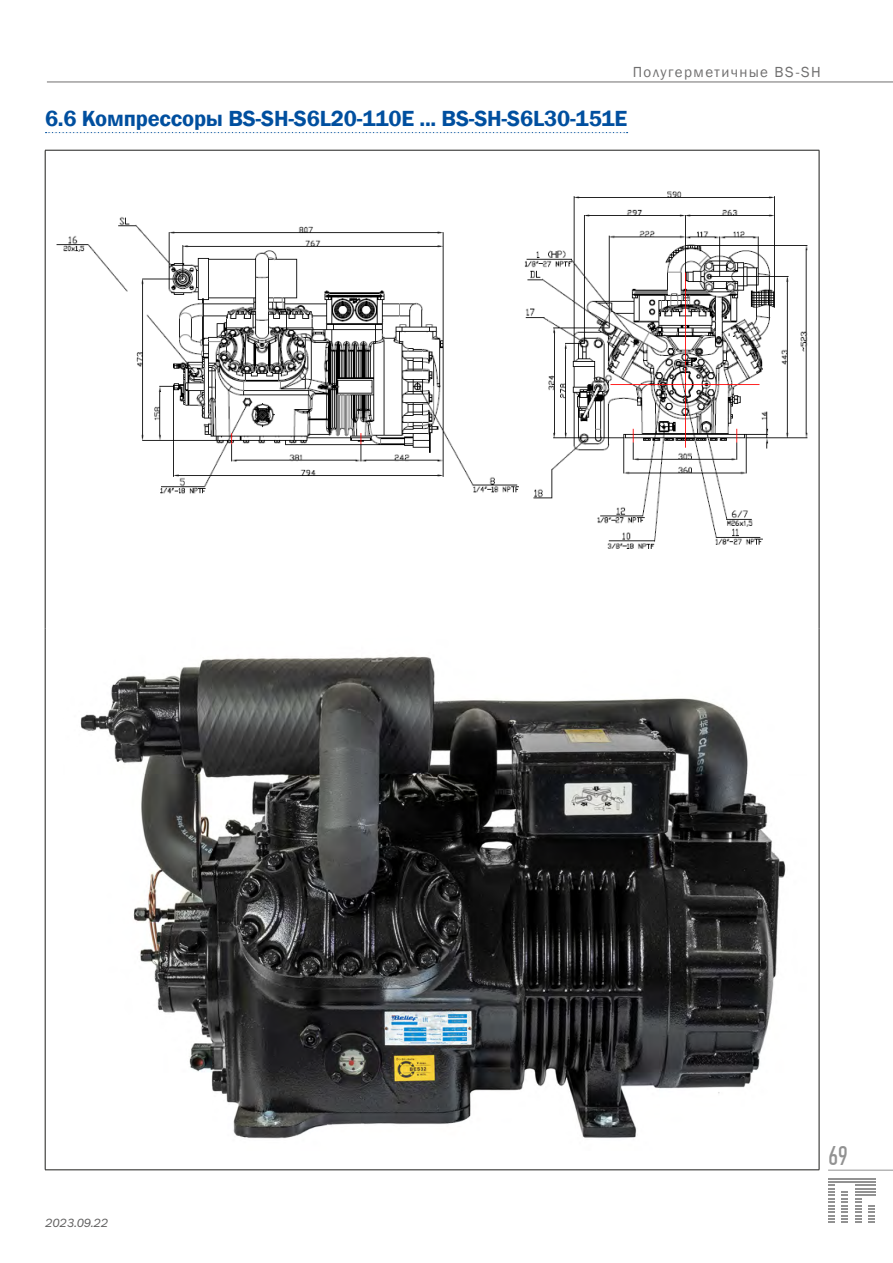
<style>
.page{position:relative;width:893px;height:1263px;background:#fff}
.page>*{position:absolute;margin:0;border:0;box-sizing:border-box;transform-origin:0 0}
.t1{font:27px "PF Din Text Comp Pro";color:#929292}
.t2{font:600 22.5px "Franklin Gothic";letter-spacing:-.01em;color:#004f9f}
.t3{font:15px "Franklin Gothic";letter-spacing:.09em;color:#706f6f}
.t4{font:italic 12px "Franklin Gothic Book C";letter-spacing:-.03em;color:#5f5e5e}
</style>
<div class="page">
<hr style="left:47px;top:82px;width:846px;height:1px;background:#706f6f">
<hr style="left:828px;top:1170px;width:65px;height:1px;background:#929292">
<svg style="left:842px;top:1191px;width:6px;height:32px"></svg>
<hr style="left:855px;top:1194px;width:20px;height:2px;background:#929292">
<svg style="left:855px;top:1198px;width:7px;height:25px"></svg>
<hr style="left:855px;top:1191px;width:20px;height:2px;background:#929292">
<hr style="left:828px;top:1178px;width:47px;height:1px;background:#929292">
<hr style="left:828px;top:1181px;width:47px;height:2px;background:#929292">
<hr style="left:855px;top:1184px;width:20px;height:2px;background:#929292">
<hr style="left:855px;top:1188px;width:20px;height:2px;background:#929292">
<svg style="left:868px;top:1205px;width:7px;height:18px"></svg>
<svg style="left:828px;top:1184px;width:7px;height:39px"></svg>
<svg style="left:46px;top:132px;width:582px;height:1px"></svg>
<hr style="left:45px;top:150px;width:774px;height:1px;background:#1d1d1b">
<hr style="left:45px;top:150px;width:1px;height:478px;background:#1d1d1b">
<hr style="left:819px;top:150px;width:1px;height:478px;background:#1d1d1b">
<hr style="left:45px;top:628px;width:1px;height:542px;background:#1d1d1b">
<hr style="left:819px;top:628px;width:1px;height:542px;background:#1d1d1b">
<hr style="left:45px;top:1169px;width:774px;height:1px;background:#1d1d1b">
<img style="left:80px;top:656px;width:706px;height:483px">
<img style="left:56px;top:191px;width:752px;height:358px">
<p class="t3" style="left:633px;top:63px;width:189px">Полугерметичные BS-SH</p>
<p class="t2" style="left:45px;top:105px;width:584px">6.6 Компрессоры BS-SH-S6L20-110E ... BS-SH-S6L30-151E</p>
<p class="t4" style="left:45px;top:1216px;width:65px">2023.09.22</p>
<p class="t1" style="left:828px;top:1140px;width:21px">69</p>
</div>
